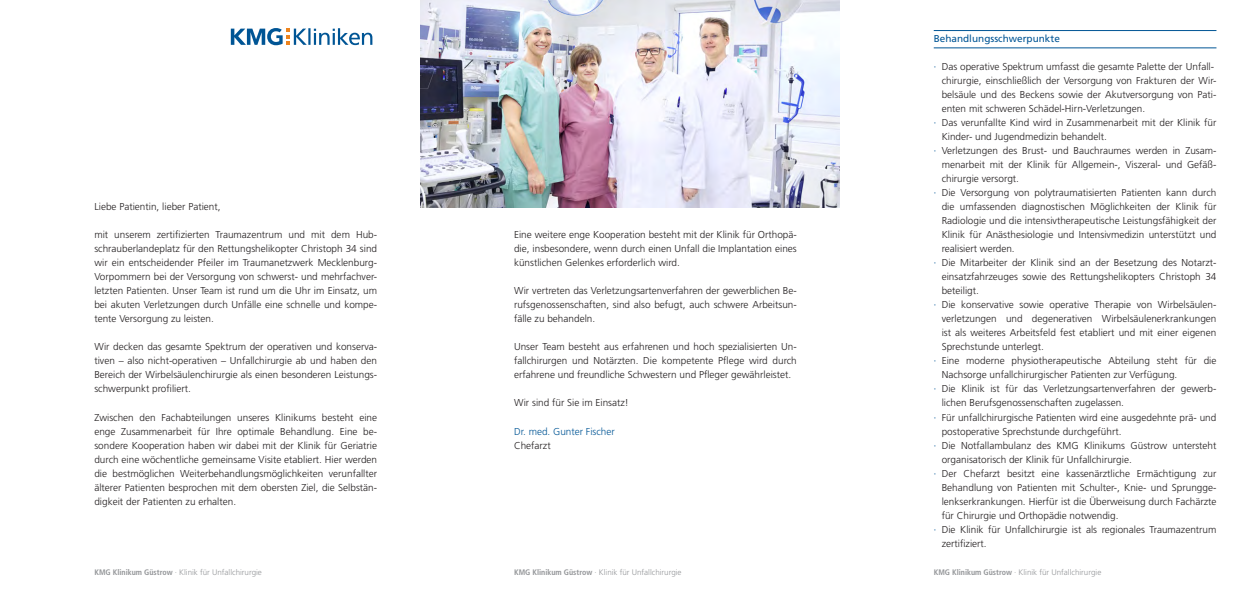
<style>
.page{position:relative;width:1259px;height:596px;background:#fff}
.page>*{position:absolute;margin:0;border:0;box-sizing:border-box;transform-origin:0 0}
.Fließtext{font:300 10px/14px "Frutiger LT Std";color:#231f20;text-align:justify}
.Zwischenheads{font:10px "Frutiger LT Std";color:#005595}
.Fließtext-2{font:300 10px "Frutiger LT Std";color:#005595}
.Fließtext-3{font:300 8px "Frutiger LT Std";color:#939598}
.s1{font-stretch:condensed;color:#005595}
.s2{font-weight:700;font-stretch:condensed}
</style>
<div class="page">
<img style="left:420px;top:0;width:419px;height:208px">
<hr style="left:933px;top:30px;width:283px;height:1px;background:#005595">
<hr style="left:933px;top:48px;width:283px;height:1px;background:#005595">
<svg style="left:231px;top:28px;width:141px;height:17px"></svg>
<p class="Fließtext" style="left:94px;top:200px;width:128px">Liebe Patientin, lieber Patient,</p>
<p class="Fließtext" style="left:94px;top:228px;width:284px">mit unserem zertifizierten Traumazentrum und mit dem Hub&shy;schrauberlandeplatz für den Rettungshelikopter Christoph 34 sind wir ein entscheidender Pfeiler im Traumanetzwerk Mecklenburg-Vorpommern bei der Versorgung von schwerst- und mehrfachver&shy;letzten Patienten. Unser Team ist rund um die Uhr im Einsatz, um bei akuten Verletzungen durch Unfälle eine schnelle und kompe&shy;tente Versorgung zu leisten.</p>
<p class="Fließtext" style="left:94px;top:340px;width:284px">Wir decken das gesamte Spektrum der operativen und konserva&shy;tiven – also nicht-operativen – Unfallchirurgie ab und haben den Bereich der Wirbelsäulenchirurgie als einen besonderen Leistungs&shy;schwerpunkt profiliert.</p>
<p class="Fließtext" style="left:94px;top:410px;width:284px">Zwischen den Fachabteilungen unseres Klinikums besteht eine enge Zusammenarbeit für Ihre optimale Behandlung. Eine be&shy;sondere Kooperation haben wir dabei mit der Klinik für Geriatrie durch eine wöchentliche gemeinsame Visite etabliert. Hier werden die bestmöglichen Weiterbehandlungsmöglichkeiten verunfallter älterer Patienten besprochen mit dem obersten Ziel, die Selbstän&shy;digkeit der Patienten zu erhalten.</p>
<p class="Fließtext" style="left:514px;top:228px;width:284px">Eine weitere enge Kooperation besteht mit der Klinik für Orthopä&shy;die, insbesondere, wenn durch einen Unfall die Implantation eines künstlichen Gelenkes erforderlich wird.</p>
<p class="Fließtext" style="left:514px;top:284px;width:284px">Wir vertreten das Verletzungsartenverfahren der gewerblichen Be&shy;rufsgenossenschaften, sind also befugt, auch schwere Arbeitsun&shy;fälle zu behandeln.</p>
<p class="Fließtext" style="left:514px;top:340px;width:284px">Unser Team besteht aus erfahrenen und hoch spezialisierten Un&shy;fallchirurgen und Notärzten. Die kompetente Pflege wird durch erfahrene und freundliche Schwestern und Pfleger gewährleistet.</p>
<p class="Fließtext" style="left:514px;top:396px;width:116px">Wir sind für Sie im Einsatz!</p>
<p class="Fließtext-2" style="left:514px;top:425px;width:102px">Dr. med. Gunter Fischer</p>
<p class="Fließtext" style="left:514px;top:438px;width:38px">Chefarzt</p>
<p class="Zwischenheads" style="left:933px;top:33px;width:128px">Behandlungsschwerpunkte</p>
<p class="Fließtext" style="left:941px;top:60px;width:276px;text-align:left;text-indent:-8px"><span class="s1">·</span> Das operative Spektrum umfasst die gesamte Palette der Unfall&shy;chirurgie, einschließlich der Versorgung von Frakturen der Wir&shy;belsäule und des Beckens sowie der Akutversorgung von Pati&shy;enten mit schweren Schädel-Hirn-Verletzungen.</p>
<p class="Fließtext" style="left:941px;top:116px;width:276px;text-indent:-8px"><span class="s1">·</span> Das verunfallte Kind wird in Zusammenarbeit mit der Klinik für<br>Kinder- und Jugendmedizin behandelt.</p>
<p class="Fließtext" style="left:941px;top:144px;width:276px;text-indent:-8px"><span class="s1">·</span> Verletzungen des Brust- und Bauchraumes werden in Zusam&shy;menarbeit mit der Klinik für Allgemein-, Viszeral- und Gefäß&shy;chirurgie versorgt.</p>
<p class="Fließtext" style="left:941px;top:186px;width:276px;text-indent:-8px"><span class="s1">·</span> Die Versorgung von polytraumatisierten Patienten kann durch die umfassenden diagnostischen Möglichkeiten der Klinik für Radiologie und die intensivtherapeutische Leistungsfähigkeit der Klinik für Anästhesiologie und Intensivmedizin unterstützt und realisiert werden.</p>
<p class="Fließtext" style="left:941px;top:256px;width:276px;text-indent:-8px"><span class="s1">·</span> Die Mitarbeiter der Klinik sind an der Besetzung des Notarzt&shy;einsatzfahrzeuges sowie des Rettungshelikopters Christoph 34 beteiligt.</p>
<p class="Fließtext" style="left:941px;top:298px;width:276px;text-indent:-8px"><span class="s1">·</span> Die konservative sowie operative Therapie von Wirbelsäulen&shy;verletzungen und degenerativen Wirbelsäulenerkrankungen ist als weiteres Arbeitsfeld fest etabliert und mit einer eigenen Sprechstunde unterlegt.</p>
<p class="Fließtext" style="left:941px;top:354px;width:276px;text-indent:-8px"><span class="s1">·</span> Eine moderne physiotherapeutische Abteilung steht für die<br>Nachsorge unfallchirurgischer Patienten zur Verfügung.</p>
<p class="Fließtext" style="left:941px;top:382px;width:276px;text-indent:-8px"><span class="s1">·</span> Die Klinik ist für das Verletzungsartenverfahren der gewerb&shy;lichen Berufsgenossenschaften zugelassen.</p>
<p class="Fließtext" style="left:941px;top:410px;width:276px;text-indent:-8px"><span class="s1">·</span> Für unfallchirurgische Patienten wird eine ausgedehnte prä- und postoperative Sprechstunde durchgeführt.</p>
<p class="Fließtext" style="left:941px;top:438px;width:276px;text-indent:-8px"><span class="s1">·</span> Die Notfallambulanz des KMG Klinikums Güstrow untersteht organisatorisch der Klinik für Unfallchirurgie.</p>
<p class="Fließtext" style="left:941px;top:466px;width:276px;text-indent:-8px"><span class="s1">·</span> Der Chefarzt besitzt eine kassenärztliche Ermächtigung zur Behandlung von Patienten mit Schulter-, Knie- und Sprungge&shy;lenkserkrankungen. Hierfür ist die Überweisung durch Fachärzte für Chirurgie und Orthopädie notwendig.</p>
<p class="Fließtext" style="left:941px;top:522px;width:276px;text-indent:-8px"><span class="s1">·</span> Die Klinik für Unfallchirurgie ist als regionales Traumazentrum zertifiziert.</p>
<p class="Fließtext-3" style="left:94px;top:567px;width:169px"><span class="s2">KMG Klinikum Güstrow</span> · Klinik für Unfallchirurgie</p>
<p class="Fließtext-3" style="left:514px;top:567px;width:169px"><span class="s2">KMG Klinikum Güstrow</span> · Klinik für Unfallchirurgie</p>
<p class="Fließtext-3" style="left:933px;top:567px;width:169px"><span class="s2">KMG Klinikum Güstrow</span> · Klinik für Unfallchirurgie</p>
</div>
